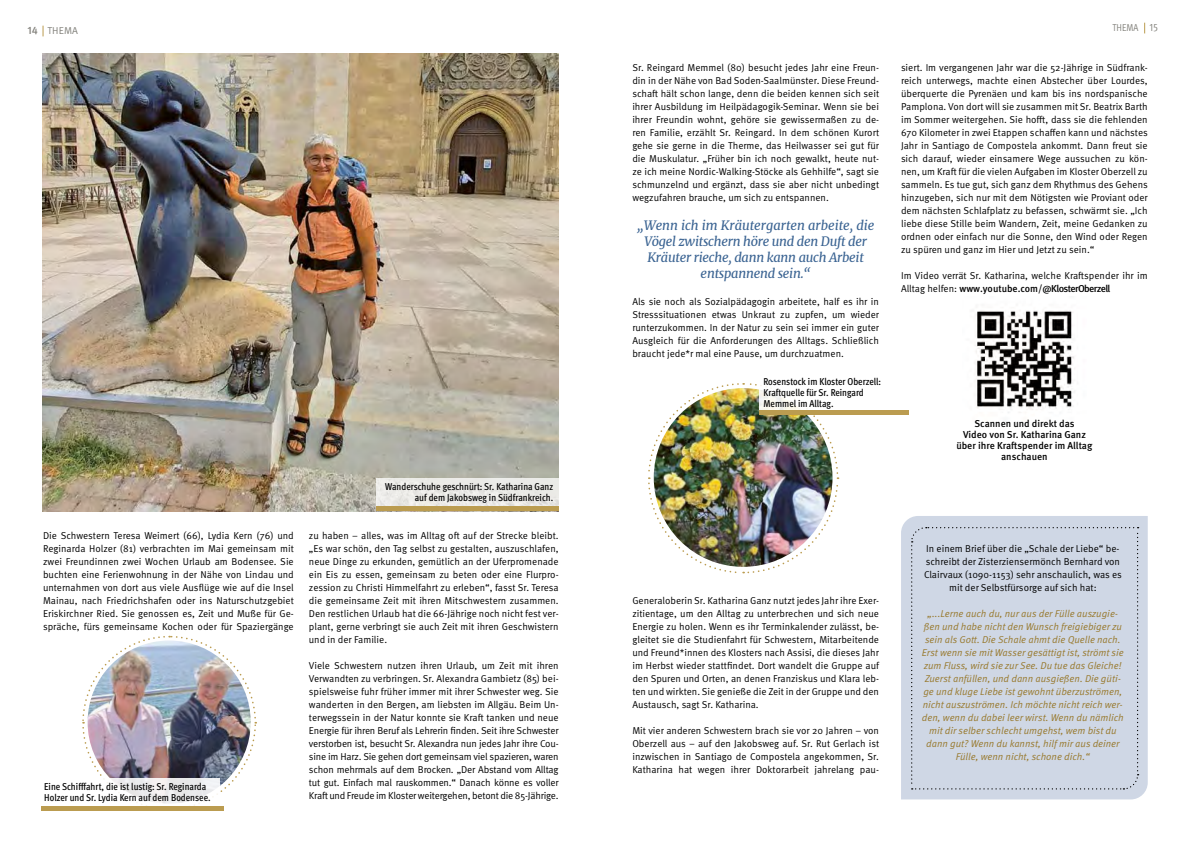
<style>
.page{position:relative;width:1191px;height:842px;background:#fff}
.page>*{position:absolute;margin:0;border:0;box-sizing:border-box;transform-origin:0 0}
.t1{font:italic 13px/16px "Merriweather";letter-spacing:-.02em;color:#3a6392;text-align:center}
.t2{font:10px/13px "Meta OT Norm";color:#000;text-align:justify}
.t3{font:10px/13px "Meta OT Norm Ita";color:#98792d;text-align:center}
.t4{font:500 condensed 10px/11px "Meta OT";color:#000}
.t5{font:500 10px/11px "Meta OT";color:#000;text-align:center}
.t6{font:500 10px "Meta OT";letter-spacing:-.06em;color:#000}
.t7{font:10px "Meta OT Norm";letter-spacing:.01em;color:#81807a}
.t8{font:10px "Meta OT Cond Norm";letter-spacing:.01em;color:#81807a}
.s1{font-family:"Meta OT";font-weight:500;font-size:10.7px}
.s2{font-size:10.7px}
.s3{font-family:"Meta OT Norm";font-weight:400}
</style>
<div class="page">
<div style="left:901px;top:516px;width:246px;height:283px;background:#cfd7e5"></div>
<div style="left:910px;top:526px;width:229px;height:264px;background:#cfd7e5"></div>
<img style="left:42px;top:54px;width:516px;height:457px">
<img style="left:648px;top:383px;width:191px;height:191px">
<img style="left:82px;top:635px;width:175px;height:175px">
<svg style="left:82px;top:778px;width:138px;height:28px"></svg>
<div style="left:41px;top:806px;width:182px;height:5px;background:#bb9c50"></div>
<div style="left:759px;top:374px;width:164px;height:36px;background:#fff"></div>
<hr style="left:759px;top:410px;width:150px;height:4px;background:#bb9c50">
<div style="left:376px;top:478px;width:182px;height:28px;background:#ebebe7"></div>
<div style="left:376px;top:506px;width:182px;height:5px;background:#bb9c50"></div>
<img style="left:971px;top:310px;width:104px;height:103px">
<p class="t7" style="left:28px;top:25px;width:52px"><span class="s1">14</span> THEMA</p>
<p class="t4" style="left:385px;top:481px;width:169px;text-align:right">Wanderschuhe geschnürt: Sr. Katharina Ganz auf dem Jakobsweg in Südfrankreich.</p>
<p class="t2" style="left:43px;top:529px;width:252px">Die Schwestern Teresa Weimert (66), Lydia Kern (76) und Reginarda Holzer (81) verbrachten im Mai gemeinsam mit zwei Freundinnen zwei Wochen Urlaub am Bodensee. Sie buchten eine Ferienwohnung in der Nähe von Lindau und unternahmen von dort aus viele Ausflüge wie auf die Insel Mainau, nach Friedrichshafen oder ins Naturschutzgebiet Eriskirchner Ried. Sie genossen es, Zeit und Muße für Ge&shy;spräche, fürs gemeinsame Kochen oder für Spaziergänge</p>
<p class="t2" style="left:309px;top:529px;width:251px">zu haben – alles, was im Alltag oft auf der Strecke bleibt. „Es war schön, den Tag selbst zu gestalten, auszuschlafen, neue Dinge zu erkunden, gemütlich an der Uferpromenade ein Eis zu essen, gemeinsam zu beten oder eine Flurpro&shy;zession zu Christi Himmelfahrt zu erleben“, fasst Sr. Teresa die gemeinsame Zeit mit ihren Mitschwestern zusammen.<br>Den restlichen Urlaub hat die 66-Jährige noch nicht fest ver&shy;plant, gerne verbringt sie auch Zeit mit ihren Geschwistern und in der Familie.</p>
<p class="t2" style="left:309px;top:659px;width:251px">Viele Schwestern nutzen ihren Urlaub, um Zeit mit ihren Verwandten zu verbringen. Sr. Alexandra Gambietz (85) bei&shy;spielsweise fuhr früher immer mit ihrer Schwester weg. Sie wanderten in den Bergen, am liebsten im Allgäu. Beim Un&shy;terwegssein in der Natur konnte sie Kraft tanken und neue Energie für ihren Beruf als Lehrerin finden. Seit ihre Schwester verstorben ist, besucht Sr. Alexandra nun jedes Jahr ihre Cou&shy;sine im Harz. Sie gehen dort gemeinsam viel spazieren, waren schon mehrmals auf dem Brocken. „Der Abstand vom Alltag tut gut. Einfach mal rauskommen.“ Danach könne es voller Kraft und Freude im Kloster weitergehen, betont die 85-Jährige.</p>
<p class="t4" style="left:44px;top:781px;width:168px">Eine Schifffahrt, die ist lustig: Sr. Reginarda<br>Holzer und Sr. Lydia Kern auf dem Bodensee.</p>
<p class="t2" style="left:632px;top:61px;width:248px">Sr. Reingard Memmel (80) besucht jedes Jahr eine Freun&shy;din in der Nähe von Bad Soden-Saalmünster. Diese Freund&shy;schaft hält schon lange, denn die beiden kennen sich seit ihrer Ausbildung im Heilpädagogik-Seminar. Wenn sie bei ihrer Freundin wohnt, gehöre sie gewissermaßen zu de&shy;ren Familie, erzählt Sr. Reingard. In dem schönen Kurort gehe sie gerne in die Therme, das Heilwasser sei gut für die Muskulatur. „Früher bin ich noch gewalkt, heute nut&shy;ze ich meine Nordic-Walking-Stöcke als Gehhilfe“, sagt sie schmunzelnd und ergänzt, dass sie aber nicht unbedingt wegzufahren brauche, um sich zu entspannen.</p>
<h1 class="t1" style="left:637px;top:217px;width:239px">„Wenn ich im Kräutergarten arbeite, die Vögel zwitschern höre und den Duft der Kräuter rieche, dann kann auch Arbeit entspannend sein.“</h1>
<p class="t2" style="left:632px;top:295px;width:248px">Als sie noch als Sozialpädagogin arbeitete, half es ihr in Stresssituationen etwas Unkraut zu zupfen, um wieder runterzukommen. In der Natur zu sein sei immer ein guter Ausgleich für die Anforderungen des Alltags. Schließlich braucht jede*r mal eine Pause, um durchzuatmen.</p>
<p class="t4" style="left:763px;top:375px;width:119px">Rosenstock im Kloster Oberzell:<br>Kraftquelle für Sr. Reingard<br>Memmel im Alltag.</p>
<p class="t8" style="left:1112px;top:21px;width:47px">THEMA <span class="s2">15</span></p>
<p class="t2" style="left:901px;top:61px;width:248px">siert. Im vergangenen Jahr war die 52-Jährige in Südfrank&shy;reich unterwegs, machte einen Abstecher über Lourdes, überquerte die Pyrenäen und kam bis ins nordspanische Pamplona. Von dort will sie zusammen mit Sr. Beatrix Barth im Sommer weitergehen. Sie hofft, dass sie die fehlenden 670 Kilometer in zwei Etappen schaffen kann und nächstes Jahr in Santiago de Compostela ankommt. Dann freut sie sich darauf, wieder einsamere Wege aussuchen zu kön&shy;nen, um Kraft für die vielen Aufgaben im Kloster Oberzell zu sammeln. Es tue gut, sich ganz dem Rhythmus des Gehens hinzugeben, sich nur mit dem Nötigsten wie Proviant oder dem nächsten Schlafplatz zu befassen, schwärmt sie. „Ich liebe diese Stille beim Wandern, Zeit, meine Gedanken zu ordnen oder einfach nur die Sonne, den Wind oder Regen zu spüren und ganz im Hier und Jetzt zu sein.“</p>
<p class="t2" style="left:901px;top:269px;width:248px">Im Video verrät Sr. Katharina, welche Kraftspender ihr im</p>
<p class="t6" style="left:901px;top:283px;width:211px"><span class="s3">Alltag helfen:</span> www.youtube.com/@KlosterOberzell</p>
<p class="t5" style="left:956px;top:418px;width:138px">Scannen und direkt das<br>Video von Sr. Katharina Ganz über ihre Kraftspender im Alltag anschauen</p>
<p class="t2" style="left:632px;top:594px;width:248px">Generaloberin Sr. Katharina Ganz nutzt jedes Jahr ihre Exer&shy;zitientage, um den Alltag zu unterbrechen und sich neue Energie zu holen. Wenn es ihr Terminkalender zulässt, be&shy;gleitet sie die Studienfahrt für Schwestern, Mitarbeitende und Freund*innen des Klosters nach Assisi, die dieses Jahr im Herbst wieder stattfindet. Dort wandelt die Gruppe auf den Spuren und Orten, an denen Franziskus und Klara leb&shy;ten und wirkten. Sie genieße die Zeit in der Gruppe und den Austausch, sagt Sr. Katharina.</p>
<p class="t2" style="left:632px;top:724px;width:248px">Mit vier anderen Schwestern brach sie vor 20 Jahren – von Oberzell aus – auf den Jakobsweg auf. Sr. Rut Gerlach ist inzwischen in Santiago de Compostela angekommen, Sr.<br>Katharina hat wegen ihrer Doktorarbeit jahrelang pau-</p>
<p class="t2" style="left:924px;top:542px;width:199px;text-align:center">In einem Brief über die „Schale der Liebe“ be&shy;schreibt der Zisterziensermönch Bernhard von Clairvaux (1090-1153) sehr anschaulich, was es mit der Selbstfürsorge auf sich hat:</p>
<p class="t3" style="left:922px;top:607px;width:203px">„...Lerne auch du, nur aus der Fülle auszugie&shy;ßen und habe nicht den Wunsch freigiebiger zu sein als Gott. Die Schale ahmt die Quelle nach.<br>Erst wenn sie mit Wasser gesättigt ist, strömt sie zum Fluss, wird sie zur See. Du tue das Gleiche!<br>Zuerst anfüllen, und dann ausgießen. Die güti&shy;ge und kluge Liebe ist gewohnt überzuströmen, nicht auszuströmen. Ich möchte nicht reich wer&shy;den, wenn du dabei leer wirst. Wenn du nämlich mit dir selber schlecht umgehst, wem bist du dann gut? Wenn du kannst, hilf mir aus deiner Fülle, wenn nicht, schone dich.“</p>
</div>
